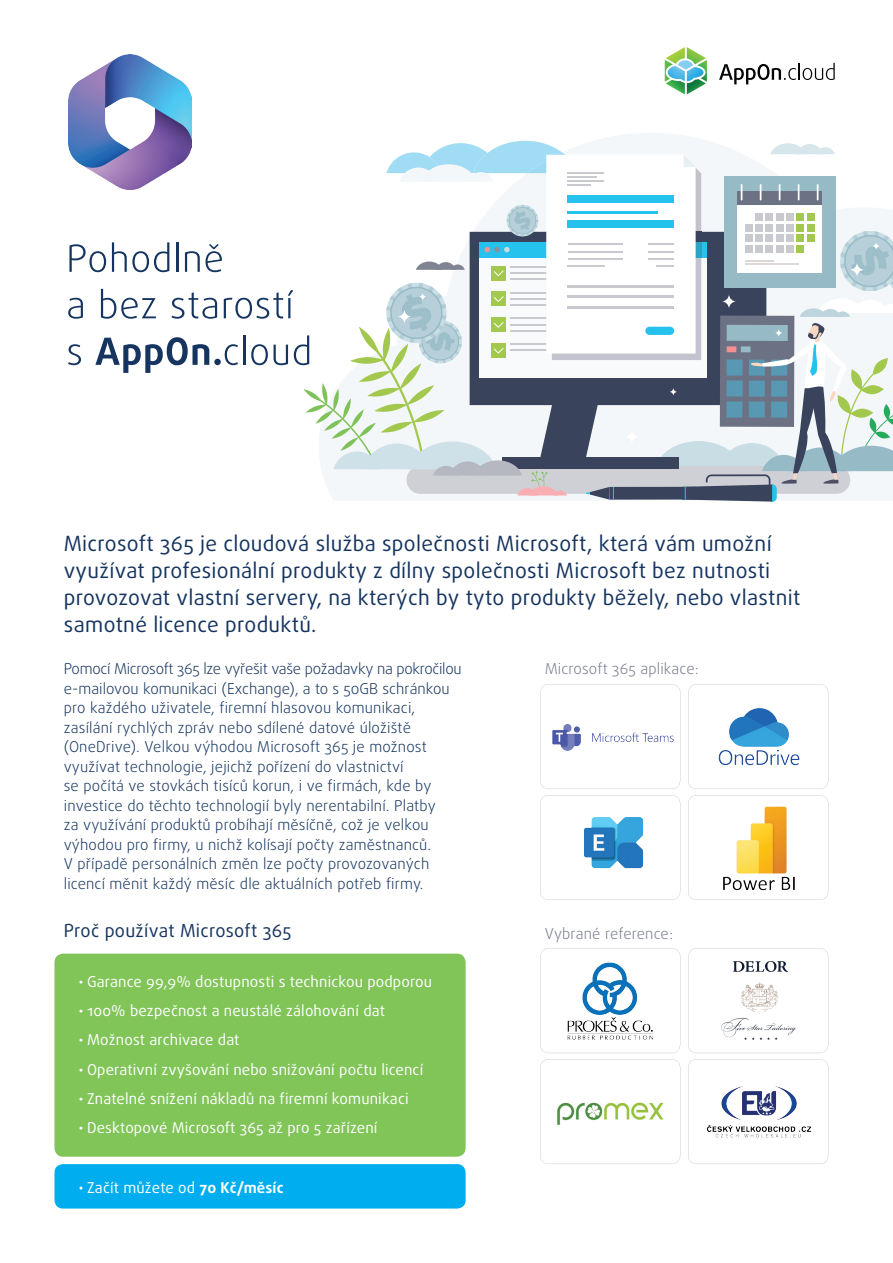
<style>
.page{position:relative;width:893px;height:1263px;background:#fff}
.page>*{position:absolute;margin:0;border:0;box-sizing:border-box;transform-origin:0 0}
.t1{font:21px/27px "Daxline Pro";letter-spacing:.015em;color:#15345f}
.t2{font:18px "Daxline Pro";letter-spacing:.015em;color:#15345f}
.t3{font:300 15px/19.5px "Daxline Pro";letter-spacing:.01em;color:#15345f}
.t4{font:15px "Daxline Pro";letter-spacing:.01em;color:#fff}
.t5{font:300 15px "Daxline Pro";letter-spacing:.01em;color:#767b8d}
.s1{font-weight:700}
</style>
<div class="page">
<svg style="left:664px;top:47px;width:43px;height:48px"></svg>
<svg style="left:719px;top:63px;width:116px;height:21px"></svg>
<svg style="left:68px;top:141px;width:825px;height:361px"></svg>
<div style="left:54px;top:954px;width:412px;height:203px;background:#81c559;border-radius:9px"></div>
<div style="left:54px;top:1164px;width:412px;height:44px;background:#00aeef;border-radius:9px"></div>
<img style="left:68px;top:54px;width:123px;height:136px">
<svg style="left:688px;top:684px;width:140px;height:105px"></svg>
<svg style="left:540px;top:684px;width:140px;height:105px"></svg>
<svg style="left:540px;top:795px;width:140px;height:105px"></svg>
<svg style="left:688px;top:795px;width:140px;height:105px"></svg>
<img style="left:718px;top:805px;width:83px;height:85px">
<img style="left:552px;top:721px;width:122px;height:32px">
<img style="left:577px;top:804px;width:71px;height:77px">
<img style="left:708px;top:708px;width:102px;height:57px">
<svg style="left:688px;top:948px;width:140px;height:105px"></svg>
<svg style="left:540px;top:948px;width:140px;height:105px"></svg>
<svg style="left:540px;top:1059px;width:140px;height:105px"></svg>
<svg style="left:688px;top:1059px;width:140px;height:105px"></svg>
<img style="left:698px;top:1074px;width:121px;height:80px">
<p class="t1" style="left:64px;top:529px;width:738px">Microsoft 365 je cloudová služba společnosti Microsoft, která vám umožní využívat profesionální produkty z dílny společnosti Microsoft bez nutnosti provozovat vlastní servery, na kterých by tyto produkty běžely, nebo vlastnit samotné licence produktů.</p>
<p class="t3" style="left:64px;top:659px;width:399px">Pomocí Microsoft 365 lze vyřešit vaše požadavky na pokročilou e-mailovou komunikaci (Exchange), a to s 50GB schránkou pro každého uživatele, firemní hlasovou komunikaci, zasílání rychlých zpráv nebo sdílené datové úložiště (OneDrive). Velkou výhodou Microsoft 365 je možnost využívat technologie, jejichž pořízení do vlastnictví<br>se počítá ve stovkách tisíců korun, i ve firmách, kde by investice do těchto technologií byly nerentabilní. Platby<br>za využívání produktů probíhají měsíčně, což je velkou výhodou pro firmy, u nichž kolísají počty zaměstnanců.<br>V případě personálních změn lze počty provozovaných licencí měnit každý měsíc dle aktuálních potřeb firmy.</p>
<p class="t2" style="left:64px;top:920px;width:229px">Proč používat Microsoft 365</p>
<p class="t5" style="left:545px;top:660px;width:156px">Microsoft 365 aplikace:</p>
<p class="t5" style="left:545px;top:924px;width:130px">Vybrané reference:</p>
<p class="t4" style="left:79px;top:972px;width:355px">• Garance 99,9% dostupnosti s technickou podporou</p>
<p class="t4" style="left:79px;top:1001px;width:308px">• 100% bezpečnost a neustálé zálohování dat</p>
<p class="t4" style="left:79px;top:1031px;width:162px">• Možnost archivace dat</p>
<p class="t4" style="left:79px;top:1060px;width:346px">• Operativní zvyšování nebo snižování počtu licencí</p>
<p class="t4" style="left:79px;top:1089px;width:332px">• Znatelné snížení nákladů na firemní komunikaci</p>
<p class="t4" style="left:79px;top:1119px;width:300px">• Desktopové Microsoft 365 až pro 5 zařízení</p>
<p class="t4" style="left:79px;top:1179px;width:206px">• Začít můžete od <span class="s1">70 Kč/měsíc</span></p>
</div>
